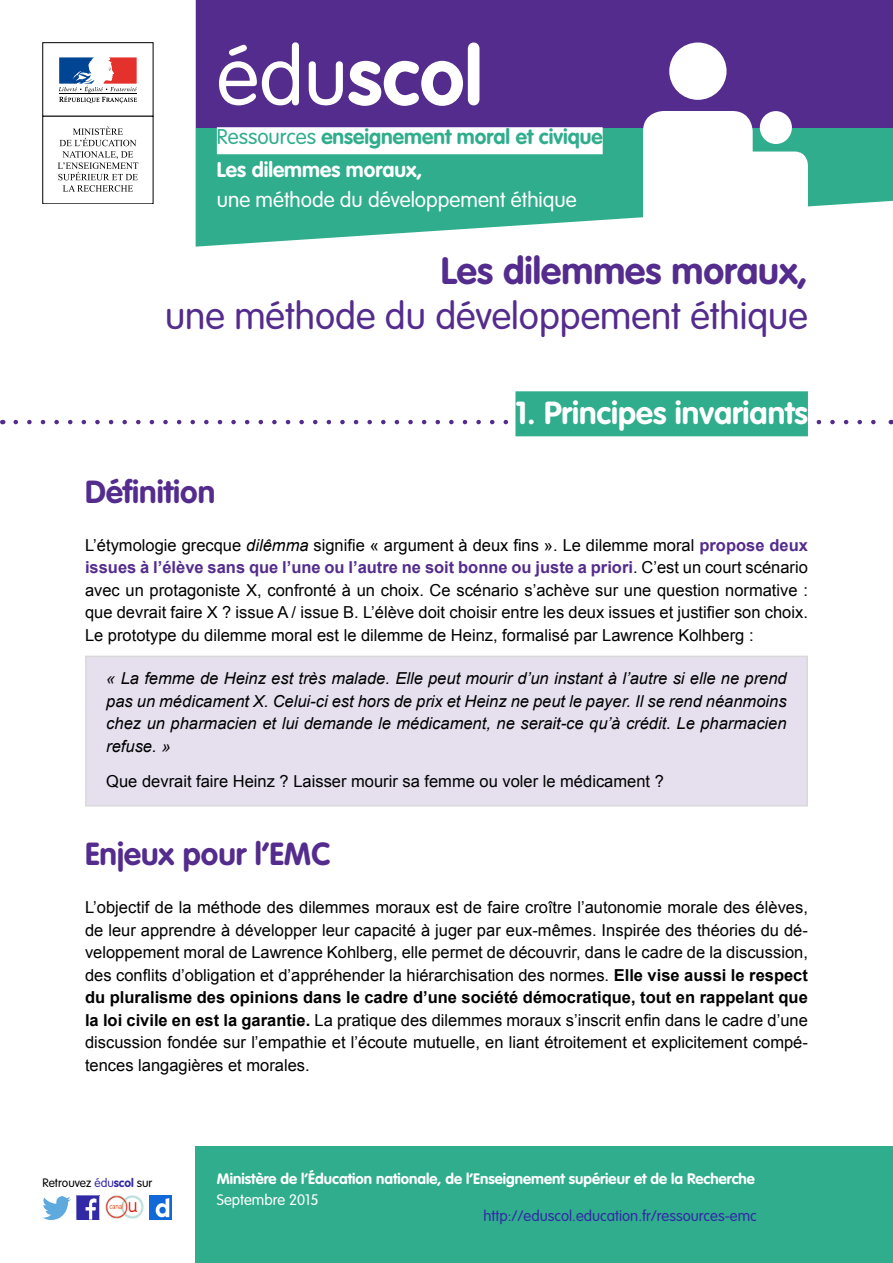
<style>
.page{position:relative;width:893px;height:1263px;background:#fff}
.page>*{position:absolute;margin:0;border:0;box-sizing:border-box;transform-origin:0 0}
.t1{font:700 81px "VAG Rounded Std";color:#fff}
.Titre_Document{font:300 37.5px/45px "VAG Rounded Std";color:#542c8d;text-align:right}
.Titre_2{font:700 31.5px "VAG Rounded Std";color:#542c8d}
.Titre_1{font:700 31.5px "VAG Rounded Std";color:#fff}
.t2{font:700 21px/33px "VAG Rounded Std";color:#2fad8d}
.t3{font:300 21px "VAG Rounded Std";color:#fff}
.t4{font:16.5px/22.5px "Arial";color:#000;text-align:justify}
.t5{font:italic 16.5px/22.5px "Arial";color:#000;text-align:justify}
.t6{font:700 15px "VAG Rounded Std";color:#fff}
.t7{font:300 15px "VAG Rounded Std";color:#3229a7}
.t8{font:300 15px "VAG Rounded Std";color:#fff}
.t9{font:300 12px "VAG Rounded Std";color:#000}
.s1{font-weight:300}
.s2{color:#fff}
.s3{font-weight:700}
.s4{font-style:italic}
.s5{font-weight:700;color:#542c8d}
.s6{color:#3229a7}
.s7{font-weight:700;color:#3229a7}
</style>
<div class="page">
<svg style="left:196px;top:128px;width:697px;height:119px;fill:#2fad8d"></svg>
<svg style="left:59px;top:57px;width:78px;height:46px"></svg>
<hr style="left:59px;top:94px;width:78px;height:1px;background:#000">
<svg style="left:58px;top:126px;width:80px;height:66px"></svg>
<div style="left:196px;top:0;width:697px;height:128px;background:#542c8d"></div>
<div style="left:760px;top:111px;width:32px;height:33px;background:#fff;border-radius:50%"></div>
<div style="left:217px;top:127px;width:386px;height:27px;background:#fff"></div>
<div style="left:643px;top:111px;width:110px;height:144px;background:#fff;border-radius:20px"></div>
<div style="left:725px;top:152px;width:83px;height:103px;background:#fff;border-radius:14px"></div>
<div style="left:669px;top:43px;width:58px;height:57px;background:#fff;border-radius:50%"></div>
<div style="left:196px;top:1146px;width:697px;height:117px;background:#2fad8d"></div>
<img style="left:76px;top:1196px;width:24px;height:23px">
<img style="left:43px;top:1197px;width:27px;height:22px">
<img style="left:149px;top:1196px;width:23px;height:23px">
<img style="left:105px;top:1196px;width:38px;height:22px">
<div style="left:86px;top:656px;width:721px;height:150px;background:#e5dfee"></div>
<svg style="left:16px;top:420px;width:860px;height:4px"></svg>
<div style="left:515px;top:391px;width:293px;height:45px;background:#2fad8d"></div>
<h1 class="t1" style="left:217px;top:29px;width:267px"><span class="s1">édu</span>scol</h1>
<p class="t2" style="left:217px;top:121px;width:387px"><span class="s1">Ressources</span> enseignement moral et civique<br><span class="s2">Les dilemmes moraux,</span></p>
<p class="t3" style="left:217px;top:187px;width:361px">une méthode du développement éthique</p>
<p class="Titre_Document" style="left:165px;top:250px;width:644px"><span class="s3">Les dilemmes moraux,<br></span>une méthode du développement éthique</p>
<h1 class="Titre_1" style="left:515px;top:395px;width:294px">1. Principes invariants</h1>
<h2 class="Titre_2" style="left:85px;top:473px;width:132px">Définition</h2>
<p class="t4" style="left:85px;top:534px;width:724px">L’étymologie grecque <span class="s4">dilêmma</span> signifie « argument à deux fins ». Le dilemme moral <span class="s5">propose deux issues à l’élève sans que l’une ou l’autre ne soit bonne ou juste a priori</span>. C’est un court scénario avec un protagoniste X, confronté à un choix. Ce scénario s’achève sur une question normative : que devrait faire X ? issue A / issue B. L’élève doit choisir entre les deux issues et justifier son choix.<br>Le prototype du dilemme moral est le dilemme de Heinz, formalisé par Lawrence Kolhberg :</p>
<p class="t5" style="left:106px;top:668px;width:682px">« La femme de Heinz est très malade. Elle peut mourir d’un instant à l’autre si elle ne prend pas un médicament X. Celui-ci est hors de prix et Heinz ne peut le payer. Il se rend néanmoins chez un pharmacien et lui demande le médicament, ne serait-ce qu’à crédit. Le pharmacien refuse. »</p>
<p class="t4" style="left:106px;top:770px;width:559px">Que devrait faire Heinz ? Laisser mourir sa femme ou voler le médicament ?</p>
<h2 class="Titre_2" style="left:85px;top:836px;width:247px">Enjeux pour l’EMC</h2>
<p class="t4" style="left:85px;top:896px;width:724px">L’objectif de la méthode des dilemmes moraux est de faire croître l’autonomie morale des élèves, de leur apprendre à développer leur capacité à juger par eux-mêmes. Inspirée des théories du dé&shy;veloppement moral de Lawrence Kohlberg, elle permet de découvrir, dans le cadre de la discussion, des conflits d’obligation et d’appréhender la hiérarchisation des normes. <span class="s3">Elle vise aussi le respect du pluralisme des opinions dans le cadre d’une société démocratique, tout en rappelant que la loi civile en est la garantie.</span> La pratique des dilemmes moraux s’inscrit enfin dans le cadre d’une discussion fondée sur l’empathie et l’écoute mutuelle, en liant étroitement et explicitement compé&shy;tences langagières et morales.</p>
<p class="t9" style="left:43px;top:1176px;width:111px">Retrouvez <span class="s6">édu</span><span class="s7">scol</span> sur</p>
<p class="t6" style="left:217px;top:1170px;width:540px">Ministère de l’Éducation nationale, de l’Enseignement supérieur et de la Recherche</p>
<p class="t8" style="left:217px;top:1191px;width:103px">Septembre 2015</p>
<p class="t7" style="left:483px;top:1207px;width:275px">http://eduscol.education.fr/ressources-emc</p>
</div>
